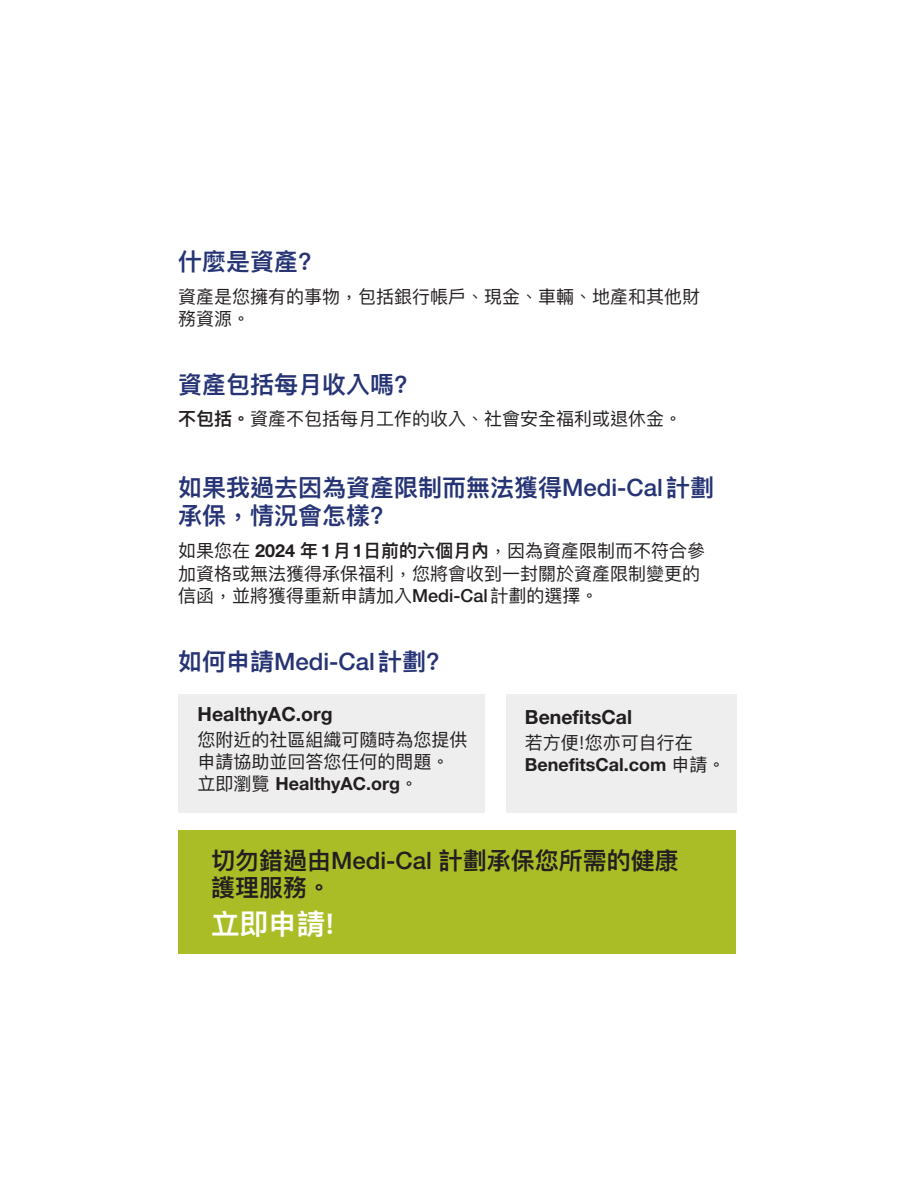
<style>
.page{position:relative;width:918px;height:1188px;background:#fff}
.page>*{position:absolute;margin:0;border:0;box-sizing:border-box;transform-origin:0 0}
.t1{font:600 28.5px "Ping Fang TC";color:#fff}
.t2{font:600 24px/28.5px "Ping Fang TC";color:#263475}
.t3{font:600 24px/27px "Ping Fang TC";color:#231f20}
.t4{font:500 24px "Helvetica Neue LT Pro";color:#263475}
.t5{font:700 19.5px "Helvetica Neue LT Pro";color:#231f20}
.t6{font:18px/22.5px "Ping Fang TC";color:#231f20}
.t7{font:700 18px "Helvetica Neue LT Pro";color:#231f20}
.s1{font-family:"Ping Fang HK"}
.s2{font-weight:600}
.s3{font-family:"Helvetica Neue LT Pro";font-weight:500}
.s4{font-family:"Helvetica Neue LT Pro";font-weight:700}
.s5{font-family:"Ping Fang TC";font-weight:600}
.s6{font-family:"Ping Fang TC";font-weight:400}
</style>
<div class="page">
<div style="left:178px;top:695px;width:306px;height:118px;background:#eeeeef"></div>
<div style="left:506px;top:695px;width:231px;height:118px;background:#eeeeef"></div>
<div style="left:178px;top:831px;width:558px;height:123px;background:#aabd26"></div>
<h2 class="t2" style="left:178px;top:247px;width:135px">什麼是資產?</h2>
<p class="t6" style="left:178px;top:285px;width:524px">資產是您擁有的事物<span class="s1">，</span>包括銀行帳戶、現金、車輛、地產和其他財務資源。</p>
<h2 class="t2" style="left:178px;top:370px;width:231px">資產包括每月收入嗎?</h2>
<p class="t6" style="left:178px;top:407px;width:506px"><span class="s2">不包括。</span>資產不包括每月工作的收入、社會安全福利或退休金。</p>
<h2 class="t2" style="left:178px;top:472px;width:538px">如果我過去因為資產限制而無法獲得<span class="s3">Medi-Cal</span> 計劃承保，情況會怎樣?</h2>
<p class="t6" style="left:178px;top:539px;width:529px">如果您在 <span class="s4">2024</span> <span class="s2">年</span> <span class="s4">1</span> <span class="s2">月</span><span class="s4">1</span><span class="s2">日前的六個月內</span><span class="s1">，</span>因為資產限制而不符合參加資格或無法獲得承保福利<span class="s1">，</span>您將會收到一封關於資產限制變更的信函<span class="s1">，</span>並將獲得重新申請加入<span class="s3">Medi-Cal</span> 計劃的選擇。</p>
<h2 class="t4" style="left:178px;top:647px;width:263px"><span class="s5">如何申請</span>Medi-Cal <span class="s5">計劃?</span></h2>
<p class="t5" style="left:198px;top:702px;width:137px">HealthyAC.org</p>
<p class="t6" style="left:198px;top:729px;width:271px;line-height:21.8px">您附近的社區組織可隨時為您提供申請協助並回答您任何的問題。</p>
<p class="t7" style="left:198px;top:772px;width:222px"><span class="s6">立即瀏覽</span> HealthyAC.org<span class="s6">。</span></p>
<p class="t5" style="left:525px;top:705px;width:109px">BenefitsCal</p>
<p class="t6" style="left:525px;top:731px;width:169px">若方便!您亦可自行在</p>
<p class="t7" style="left:525px;top:753px;width:202px">BenefitsCal.com <span class="s6">申請。</span></p>
<h2 class="t3" style="left:211px;top:847px;width:469px">切勿錯過由<span class="s3">Medi-Cal</span> 計劃承保您所需的健康護理服務。</h2>
<h1 class="t1" style="left:211px;top:907px;width:125px">立即申請!</h1>
</div>
